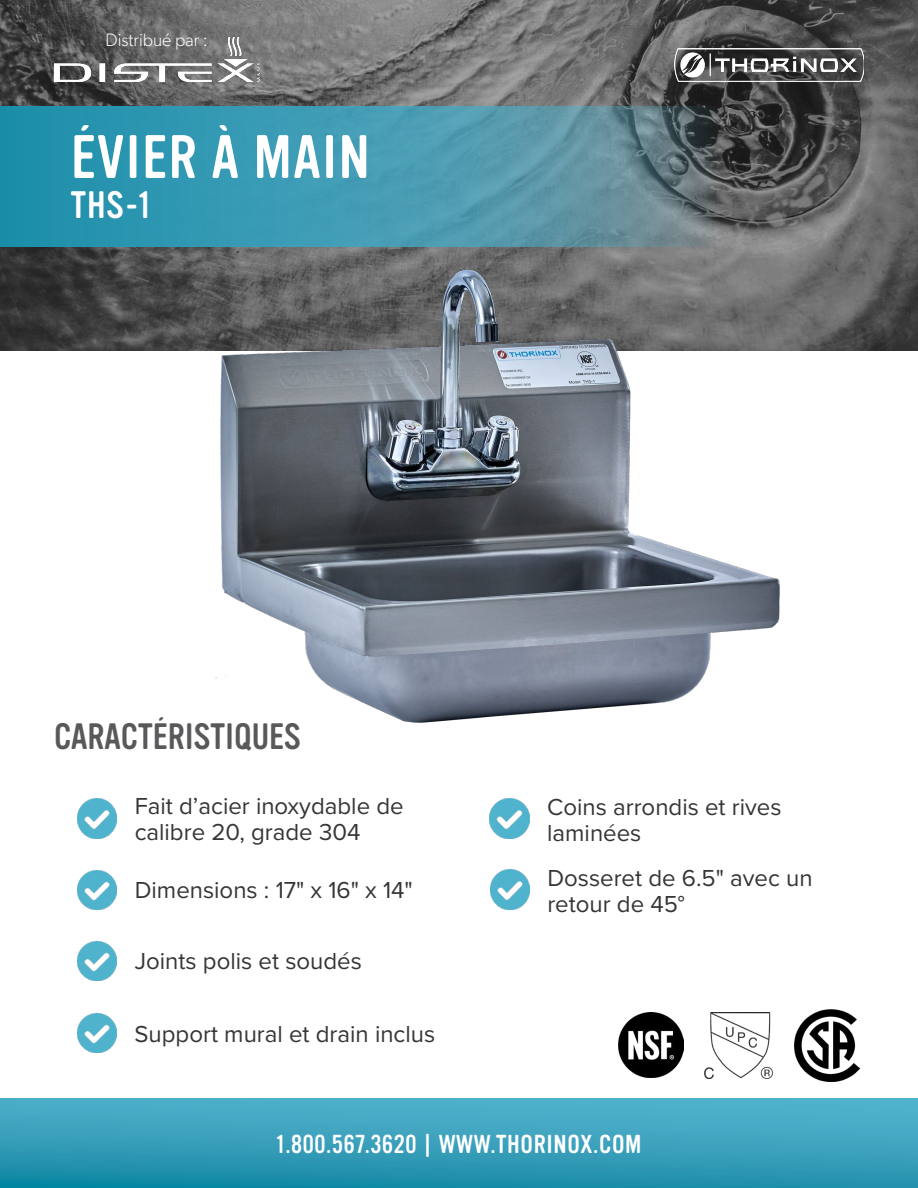
<style>
.page{position:relative;width:918px;height:1188px;background:#fff}
.page>*{position:absolute;margin:0;border:0;box-sizing:border-box;transform-origin:0 0}
.t1{font:60px "Vinyl OT";letter-spacing:.025em;color:#fff}
.t2{font:37.5px "Vinyl OT";color:#fff}
.t3{font:36px "Vinyl OT";color:#59595b}
.t4{font:25.5px "Vinyl OT";letter-spacing:.025em;color:#fff}
.t5{font:24px/25.5px "Proxima Nova";color:#373637}
.t6{font:300 18px "Gibson";color:#fff}
</style>
<div class="page">
<svg style="left:0;top:0;width:918px;height:351px;background:#5f5e5f"></svg>
<img style="left:674px;top:49px;width:190px;height:32px">
<svg style="left:0;top:106px;width:717px;height:140px;background:#4292a8"></svg>
<img style="left:182px;top:223px;width:605px;height:500px">
<img style="left:77px;top:799px;width:40px;height:39px">
<img style="left:78px;top:941px;width:39px;height:40px">
<img style="left:77px;top:870px;width:40px;height:40px">
<img style="left:490px;top:799px;width:39px;height:39px">
<img style="left:490px;top:870px;width:39px;height:39px">
<svg style="left:0;top:1098px;width:918px;height:90px;background:#379fbb"></svg>
<img style="left:619px;top:1012px;width:154px;height:66px">
<img style="left:54px;top:37px;width:205px;height:44px">
<img style="left:794px;top:1009px;width:65px;height:73px">
<img style="left:77px;top:1013px;width:40px;height:39px">
<p class="t6" style="left:106px;top:29px;width:104px">Distribué par :</p>
<h1 class="t1" style="left:71px;top:124px;width:301px">ÉVIER À MAIN</h1>
<h2 class="t2" style="left:71px;top:184px;width:81px">THS-1</h2>
<h3 class="t3" style="left:54px;top:717px;width:248px">CARACTÉRISTIQUES</h3>
<p class="t5" style="left:135px;top:792px;width:271px">Fait d’acier inoxydable de calibre 20, grade 304</p>
<p class="t5" style="left:135px;top:876px;width:280px">Dimensions : 17" x 16" x 14"</p>
<p class="t5" style="left:135px;top:947px;width:229px">Joints polis et soudés</p>
<p class="t5" style="left:135px;top:1020px;width:302px">Support mural et drain inclus</p>
<p class="t5" style="left:547px;top:793px;width:236px">Coins arrondis et rives laminées</p>
<p class="t5" style="left:547px;top:864px;width:267px">Dosseret de 6.5" avec un retour de 45°</p>
<p class="t4" style="left:276px;top:1130px;width:367px">1.800.567.3620 | WWW.THORINOX.COM</p>
</div>
